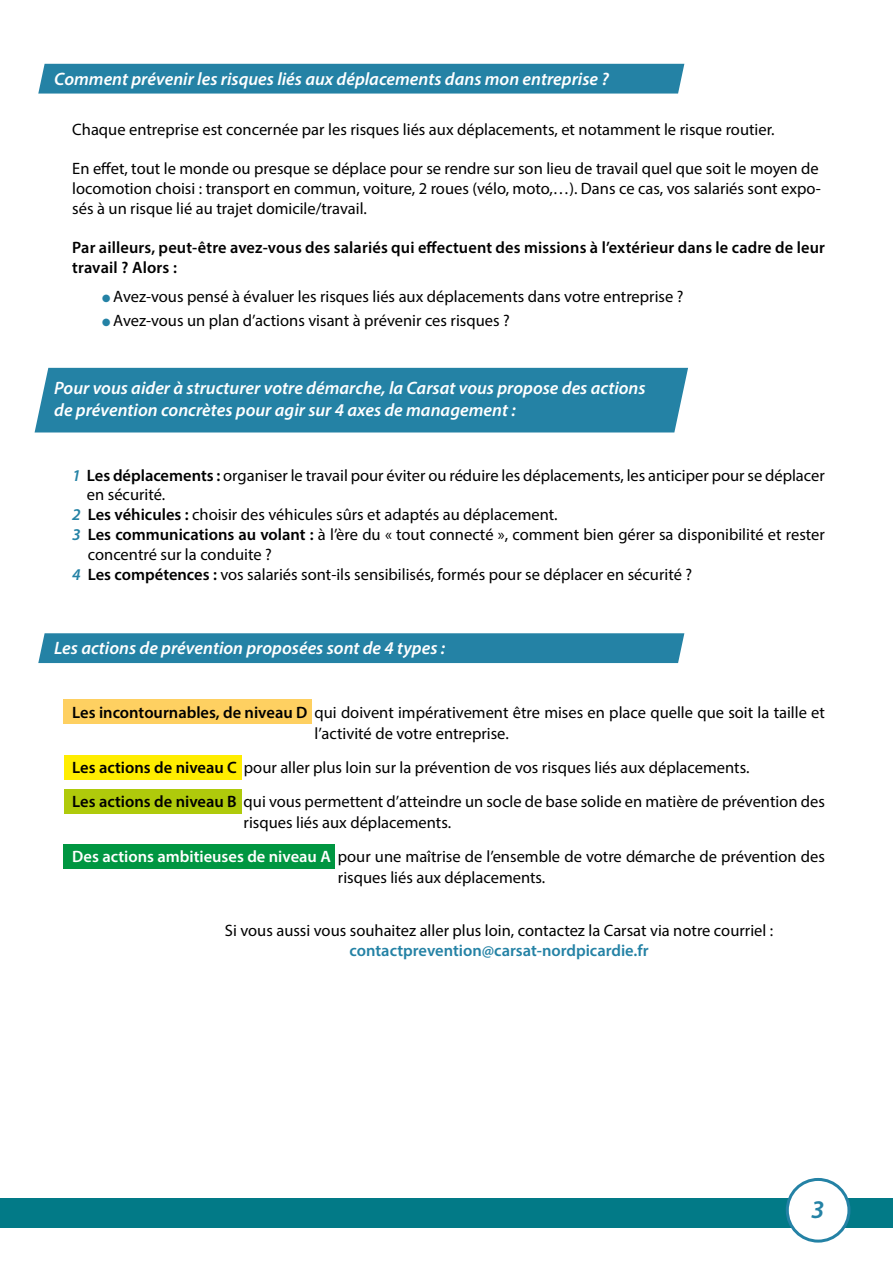
<style>
.page{position:relative;width:893px;height:1263px;background:#fff}
.page>*{position:absolute;margin:0;border:0;box-sizing:border-box;transform-origin:0 0}
.t1{font:italic 600 25.5px "Myriad Pro";color:#2482a5}
.t2{font:italic 600 18px/21.6px "Myriad Pro";color:#fff}
.t3{font:16.5px/19.8px "Myriad Pro";color:#000}
.t4{font:600 16.5px/19.8px "Myriad Pro";letter-spacing:.01em;color:#000}
.t5{font:600 16.5px "Myriad Pro";color:#2482a5}
.s1{color:#2482a5}
.s2{font-weight:600;font-style:italic;color:#2482a5}
.s3{font-weight:600}
.s4{font-weight:600;color:#fff}
</style>
<div class="page">
<div style="left:64px;top:700px;width:248px;height:24px;background:#fed061"></div>
<div style="left:64px;top:756px;width:178px;height:24px;background:#ffed00"></div>
<div style="left:64px;top:790px;width:178px;height:24px;background:#afca0b"></div>
<div style="left:64px;top:845px;width:271px;height:24px;background:#009641"></div>
<div style="left:0;top:1198px;width:893px;height:30px;background:#027a87"></div>
<div style="left:38px;top:64px;width:646px;height:30px;background:#2482a5"></div>
<div style="left:38px;top:633px;width:646px;height:30px;background:#2482a5"></div>
<div style="left:35px;top:368px;width:653px;height:64px;background:#2482a5"></div>
<div style="left:787px;top:1179px;width:62px;height:62px;background:#fff;border-radius:50%"></div>
<div style="left:786px;top:1178px;width:64px;height:64px;border:3px solid #2482a5;border-radius:50%"></div>
<p class="t2" style="left:54px;top:67px;width:556px">Comment prévenir les risques liés aux déplacements dans mon entreprise ?</p>
<p class="t3" style="left:72px;top:119px;width:704px">Chaque entreprise est concernée par les risques liés aux déplacements, et notamment le risque routier.</p>
<p class="t3" style="left:72px;top:159px;width:750px">En effet, tout le monde ou presque se déplace pour se rendre sur son lieu de travail quel que soit le moyen de locomotion choisi : transport en commun, voiture, 2 roues (vélo, moto,…). Dans ce cas, vos salariés sont expo&shy;sés à un risque lié au trajet domicile/travail.</p>
<p class="t4" style="left:72px;top:238px;width:754px">Par ailleurs, peut-être avez-vous des salariés qui effectuent des missions à l’extérieur dans le cadre de leur travail ? Alors :</p>
<p class="t3" style="left:102px;top:286px;width:583px"><span class="s1">●</span> Avez-vous pensé à évaluer les risques liés aux déplacements dans votre entreprise ?</p>
<p class="t3" style="left:102px;top:310px;width:409px"><span class="s1">●</span> Avez-vous un plan d’actions visant à prévenir ces risques ?</p>
<p class="t2" style="left:54px;top:377px;width:593px">Pour vous aider à structurer votre démarche, la Carsat vous propose des actions de prévention concrètes pour agir sur 4 axes de management :</p>
<p class="t3" style="left:72px;top:465px;width:754px"><span class="s2">1</span> <span class="s3">Les déplacements :</span> organiser le travail pour éviter ou réduire les déplacements, les anticiper pour se déplacer</p>
<p class="t3" style="left:87px;top:485px;width:80px">en sécurité.</p>
<p class="t3" style="left:72px;top:505px;width:487px"><span class="s2">2</span> <span class="s3">Les véhicules :</span> choisir des véhicules sûrs et adaptés au déplacement.</p>
<p class="t3" style="left:72px;top:524px;width:754px"><span class="s2">3</span> <span class="s3">Les communications au volant :</span> à l’ère du « tout connecté », comment bien gérer sa disponibilité et rester</p>
<p class="t3" style="left:88px;top:544px;width:186px">concentré sur la conduite ?</p>
<p class="t3" style="left:72px;top:564px;width:621px"><span class="s2">4</span> <span class="s3">Les compétences :</span> vos salariés sont-ils sensibilisés, formés pour se déplacer en sécurité ?</p>
<p class="t2" style="left:54px;top:637px;width:392px">Les actions de prévention proposées sont de 4 types :</p>
<p class="t3" style="left:314px;top:702px;width:512px;line-height:21px;text-indent:-242px"><span class="s3">Les incontournables, de niveau D</span> qui doivent impérativement être mises en place quelle que soit la taille et l’activité de votre entreprise.</p>
<p class="t3" style="left:72px;top:750px;width:754px;line-height:34px"><span class="s3">Les actions de niveau C</span> pour aller plus loin sur la prévention de vos risques liés aux déplacements.<br><span class="s3">Les actions de niveau B</span> qui vous permettent d’atteindre un socle de base solide en matière de prévention des</p>
<p class="t3" style="left:72px;top:805px;width:754px;line-height:34px;text-indent:171px">risques liés aux déplacements.<br><span class="s4">Des actions ambitieuses de niveau A</span> pour une maîtrise de l’ensemble de votre démarche de prévention des</p>
<p class="t3" style="left:338px;top:867px;width:209px">risques liés aux déplacements.</p>
<p class="t3" style="left:225px;top:920px;width:550px">Si vous aussi vous souhaitez aller plus loin, contactez la Carsat via notre courriel :</p>
<p class="t5" style="left:350px;top:940px;width:300px">contactprevention@carsat-nordpicardie.fr</p>
<h1 class="t1" style="left:811px;top:1193px;width:15px">3</h1>
</div>
